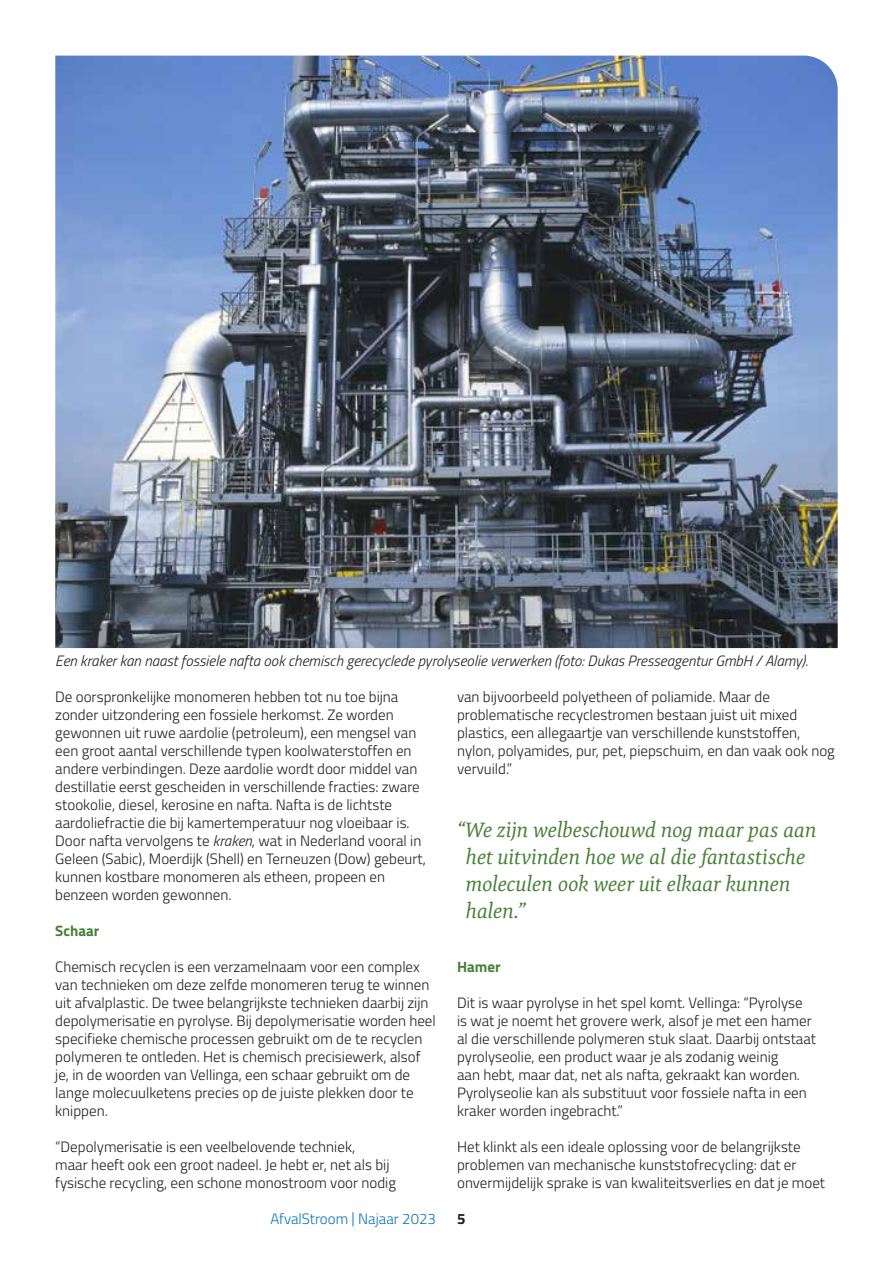
<style>
.page{position:relative;width:893px;height:1263px;background:#fff}
.page>*{position:absolute;margin:0;border:0;box-sizing:border-box;transform-origin:0 0}
.t1{font:italic 21px/27px "Expo Serif Pro";letter-spacing:-.005em;color:#477f37}
.t2{font:300 15px/18px "Titillium Web";color:#1d1d1b}
.t3{font:italic 300 15px "Titillium Web";color:#1d1d1b}
.t4{font:300 15px "Titillium Web";color:#0a73ba}
.t5{font:700 15px "Titillium Web";color:#477f37}
.t6{font:700 15px "Titillium Web";color:#1d1d1b}
.s1{font-style:italic}
</style>
<div class="page">
<img style="left:55px;top:56px;width:783px;height:592px">
<p class="t3" style="left:55px;top:650px;width:754px">Een kraker kan naast fossiele nafta ook chemisch gerecyclede pyrolyseolie verwerken (foto: Dukas Presseagentur GmbH / Alamy).</p>
<p class="t2" style="left:55px;top:687px;width:372px">De oorspronkelijke monomeren hebben tot nu toe bijna zonder uitzondering een fossiele herkomst. Ze worden gewonnen uit ruwe aardolie (petroleum), een mengsel van een groot aantal verschillende typen koolwaterstoffen en andere verbindingen. Deze aardolie wordt door middel van destillatie eerst gescheiden in verschillende fracties: zware stookolie, diesel, kerosine en nafta. Nafta is de lichtste aardoliefractie die bij kamertemperatuur nog vloeibaar is.<br>Door nafta vervolgens te <span class="s1">kraken</span>, wat in Nederland vooral in Geleen (Sabic), Moerdijk (Shell) en Terneuzen (Dow) gebeurt, kunnen kostbare monomeren als etheen, propeen en benzeen worden gewonnen.</p>
<p class="t5" style="left:55px;top:919px;width:46px">Schaar</p>
<p class="t2" style="left:55px;top:957px;width:382px">Chemisch recyclen is een verzamelnaam voor een complex van technieken om deze zelfde monomeren terug te winnen uit afvalplastic. De twee belangrijkste technieken daarbij zijn depolymerisatie en pyrolyse. Bij depolymerisatie worden heel specifieke chemische processen gebruikt om de te recyclen polymeren te ontleden. Het is chemisch precisiewerk, alsof je, in de woorden van Vellinga, een schaar gebruikt om de lange molecuulketens precies op de juiste plekken door te knippen.</p>
<p class="t2" style="left:55px;top:1137px;width:342px">“Depolymerisatie is een veelbelovende techniek,<br>maar heeft ook een groot nadeel. Je hebt er, net als bij fysische recycling, een schone monostroom voor nodig</p>
<p class="t2" style="left:457px;top:687px;width:379px">van bijvoorbeeld polyetheen of poliamide. Maar de problematische recyclestromen bestaan juist uit mixed plastics, een allegaartje van verschillende kunststoffen, nylon, polyamides, pur, pet, piepschuim, en dan vaak ook nog vervuild.”</p>
<h1 class="t1" style="left:466px;top:816px;width:352px;text-indent:-9px">“We zijn welbeschouwd nog maar pas aan het uitvinden hoe we al die fantastische moleculen ook weer uit elkaar kunnen halen.”</h1>
<p class="t5" style="left:457px;top:955px;width:45px">Hamer</p>
<p class="t2" style="left:457px;top:993px;width:360px">Dit is waar pyrolyse in het spel komt. Vellinga: “Pyrolyse is wat je noemt het grovere werk, alsof je met een hamer al die verschillende polymeren stuk slaat. Daarbij ontstaat pyrolyseolie, een product waar je als zodanig weinig<br>aan hebt, maar dat, net als nafta, gekraakt kan worden.<br>Pyrolyseolie kan als substituut voor fossiele nafta in een kraker worden ingebracht.”</p>
<p class="t2" style="left:457px;top:1137px;width:369px">Het klinkt als een ideale oplossing voor de belangrijkste problemen van mechanische kunststofrecycling: dat er onvermijdelijk sprake is van kwaliteitsverlies en dat je moet</p>
<p class="t4" style="left:270px;top:1208px;width:167px">AfvalStroom | Najaar 2023</p>
<p class="t6" style="left:457px;top:1207px;width:10px">5</p>
</div>
